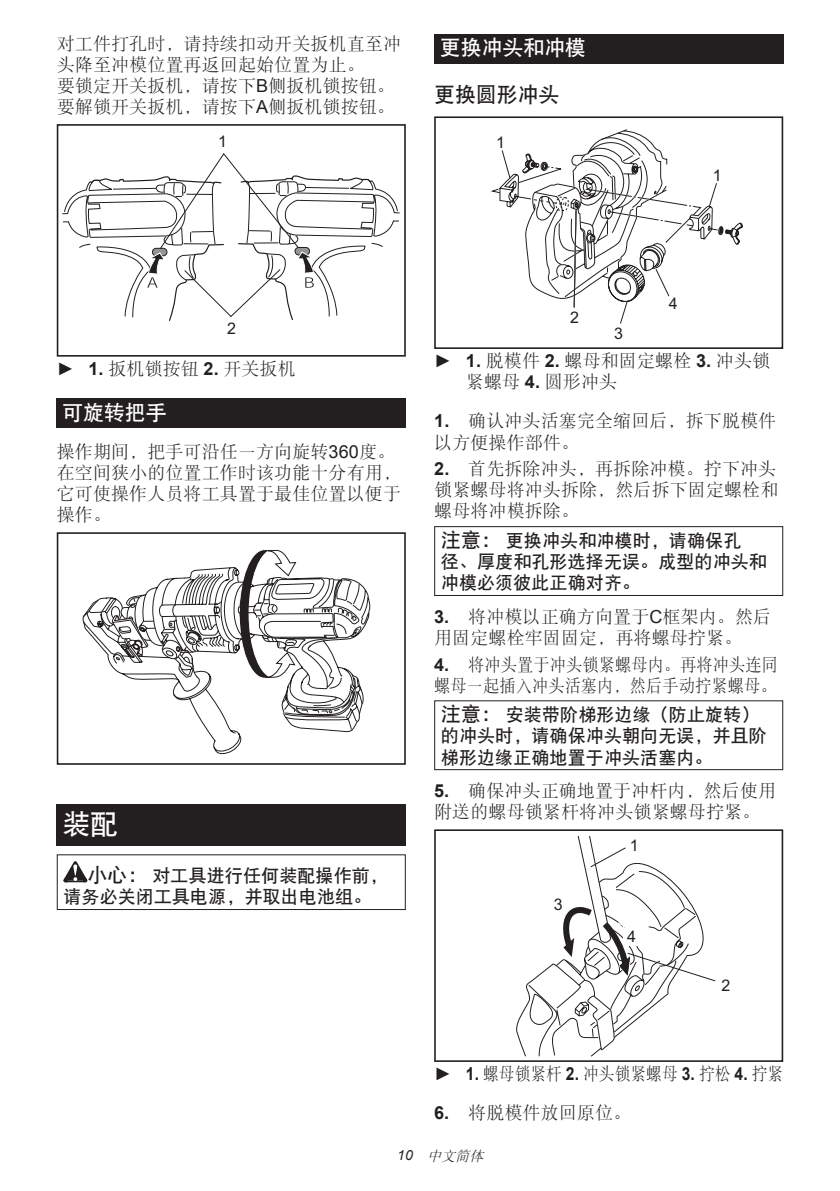
<style>
.page{position:relative;width:840px;height:1191px;background:#fff}
.page>*{position:absolute;margin:0;border:0;box-sizing:border-box;transform-origin:0 0}
.t1{font:28px "DFP Hei W7 GB EUC H";color:#fff}
.t2{font:21px "DFP Hei W7 GB EUC H";letter-spacing:-.01em;color:#fff}
.t3{font:21px "DFP Hei W7 GB EUC H";letter-spacing:-.01em;color:#231f20}
.t4{font:18px/21px "DFP Song W3 GB EUC H";letter-spacing:.005em;color:#231f20}
.t5{font:18px/21px "DFP Hei W7 GB EUC H";letter-spacing:.005em;color:#231f20}
.t6{font:18px/21px "DFP Song W3 GB EUC H";letter-spacing:.005em;color:#231f20;scale:.9 1}
.t7{font:18px "DFP Song W3 GB EUC H";letter-spacing:.005em;color:#231f20;scale:.87 1}
.t8{font:16px "Arial";color:#231f20}
.t9{font:italic 14px "DFP Song W3 GB EUC H";color:#231f20}
.s1{font-family:"Arial"}
.s2{font-family:"Arial";font-weight:700}
.s3{font-size:20px}
</style>
<div class="page">
<svg style="left:62px;top:153px;width:338px;height:168px"></svg>
<div style="left:57px;top:124px;width:348px;height:233px;border:2px solid #231f20"></div>
<div style="left:57px;top:399px;width:348px;height:29px;background:#231f20"></div>
<div style="left:57px;top:532px;width:348px;height:233px;border:2px solid #231f20"></div>
<svg style="left:321px;top:585px;width:50px;height:147px"></svg>
<svg style="left:296px;top:577px;width:66px;height:153px"></svg>
<svg style="left:82px;top:549px;width:214px;height:206px"></svg>
<div style="left:57px;top:804px;width:348px;height:41px;background:#231f20"></div>
<svg style="left:63px;top:861px;width:24px;height:21px"></svg>
<div style="left:57px;top:854px;width:348px;height:56px;border:1px solid #231f20"></div>
<div style="left:434px;top:34px;width:348px;height:29px;background:#231f20"></div>
<svg style="left:491px;top:129px;width:251px;height:195px"></svg>
<div style="left:434px;top:320px;width:73px;height:29px;background:#fff"></div>
<div style="left:434px;top:116px;width:348px;height:233px;border:2px solid #231f20"></div>
<div style="left:434px;top:526px;width:348px;height:70px;border:1px solid #231f20"></div>
<div style="left:434px;top:700px;width:348px;height:70px;border:1px solid #231f20"></div>
<svg style="left:516px;top:836px;width:199px;height:220px"></svg>
<div style="left:434px;top:829px;width:348px;height:233px;border:2px solid #231f20"></div>
<div style="left:623px;top:928px;width:18px;height:18px;background:#fff"></div>
<p class="t4" style="left:57px;top:33px;width:345px">对工件打孔时，请持续扣动开关扳机直至冲头降至冲模位置再返回起始位置为止。<br>要锁定开关扳机，请按下<span class="s1">B</span>侧扳机锁按钮。要解锁开关扳机，请按下<span class="s1">A</span>侧扳机锁按钮。</p>
<p class="t8" style="left:218px;top:131px;width:10px">1</p>
<p class="t2" style="left:439px;top:37px;width:147px">更换冲头和冲模</p>
<p class="t3" style="left:434px;top:84px;width:127px">更换圆形冲头</p>
<p class="t8" style="left:496px;top:131px;width:10px">1</p>
<p class="t8" style="left:712px;top:164px;width:10px">1</p>
<p class="t8" style="left:227px;top:318px;width:10px">2</p>
<p class="t4" style="left:57px;top:358px;width:240px"><span class="s1">►</span> <span class="s2">1.</span> 扳机锁按钮 <span class="s2">2.</span> 开关扳机</p>
<p class="t2" style="left:62px;top:401px;width:106px">可旋转把手</p>
<p class="t4" style="left:57px;top:441px;width:345px">操作期间，把手可沿任一方向旋转<span class="s1">360</span>度。在空间狭小的位置工作时该功能十分有用，它可使操作人员将工具置于最佳位置以便于操作。</p>
<h1 class="t1" style="left:62px;top:810px;width:57px">装配</h1>
<p class="t5" style="left:63px;top:865px;width:326px;text-indent:24px"><span class="s3">小心：</span>对工具进行任何装配操作前，请务必关闭工具电源，并取出电池组。</p>
<p class="t8" style="left:569px;top:306px;width:10px">2</p>
<p class="t8" style="left:614px;top:322px;width:10px">3</p>
<p class="t8" style="left:668px;top:293px;width:10px">4</p>
<p class="t4" style="left:465px;top:350px;width:305px;text-indent:-32px"><span class="s1">►</span> <span class="s2">1.</span> 脱模件 <span class="s2">2.</span> 螺母和固定螺栓 <span class="s2">3.</span> 冲头锁紧螺母 <span class="s2">4.</span> 圆形冲头</p>
<p class="t4" style="left:434px;top:410px;width:343px"><span class="s2">1.</span> 确认冲头活塞完全缩回后，拆下脱模件以方便操作部件。</p>
<p class="t4" style="left:434px;top:458px;width:345px"><span class="s2">2.</span> 首先拆除冲头，再拆除冲模。拧下冲头锁紧螺母将冲头拆除，然后拆下固定螺栓和螺母将冲模拆除。</p>
<p class="t5" style="left:440px;top:530px;width:327px"><span class="s3">注意：</span>更换冲头和冲模时，请确保孔<br>径、厚度和孔形选择无误。成型的冲头和冲模必须彼此正确对齐。</p>
<p class="t4" style="left:434px;top:606px;width:338px"><span class="s2">3.</span> 将冲模以正确方向置于<span class="s1">C</span>框架内。然后用固定螺栓牢固固定，再将螺母拧紧。</p>
<p class="t6" style="left:434px;top:653px;width:383px"><span class="s2">4.</span> 将冲头置于冲头锁紧螺母内。再将冲头连同螺母一起插入冲头活塞内，然后手动拧紧螺母。</p>
<p class="t5" style="left:440px;top:704px;width:327px"><span class="s3">注意：</span>安装带阶梯形边缘（防止旋转）的冲头时，请确保冲头朝向无误，并且阶梯形边缘正确地置于冲头活塞内。</p>
<p class="t4" style="left:434px;top:780px;width:343px"><span class="s2">5.</span> 确保冲头正确地置于冲杆内，然后使用附送的螺母锁紧杆将冲头锁紧螺母拧紧。</p>
<p class="t8" style="left:629px;top:834px;width:10px">1</p>
<p class="t8" style="left:553px;top:893px;width:10px">3</p>
<p class="t8" style="left:626px;top:925px;width:10px">4</p>
<p class="t8" style="left:721px;top:974px;width:10px">2</p>
<p class="t7" style="left:434px;top:1064px;width:402px"><span class="s1">►</span> <span class="s2">1.</span> 螺母锁紧杆 <span class="s2">2.</span> 冲头锁紧螺母 <span class="s2">3.</span> 拧松 <span class="s2">4.</span> 拧紧</p>
<p class="t4" style="left:434px;top:1102px;width:198px"><span class="s2">6.</span> 将脱模件放回原位。</p>
<p class="t9" style="left:397px;top:1148px;width:91px"><span class="s1">1 0</span> 中文简体</p>
</div>
